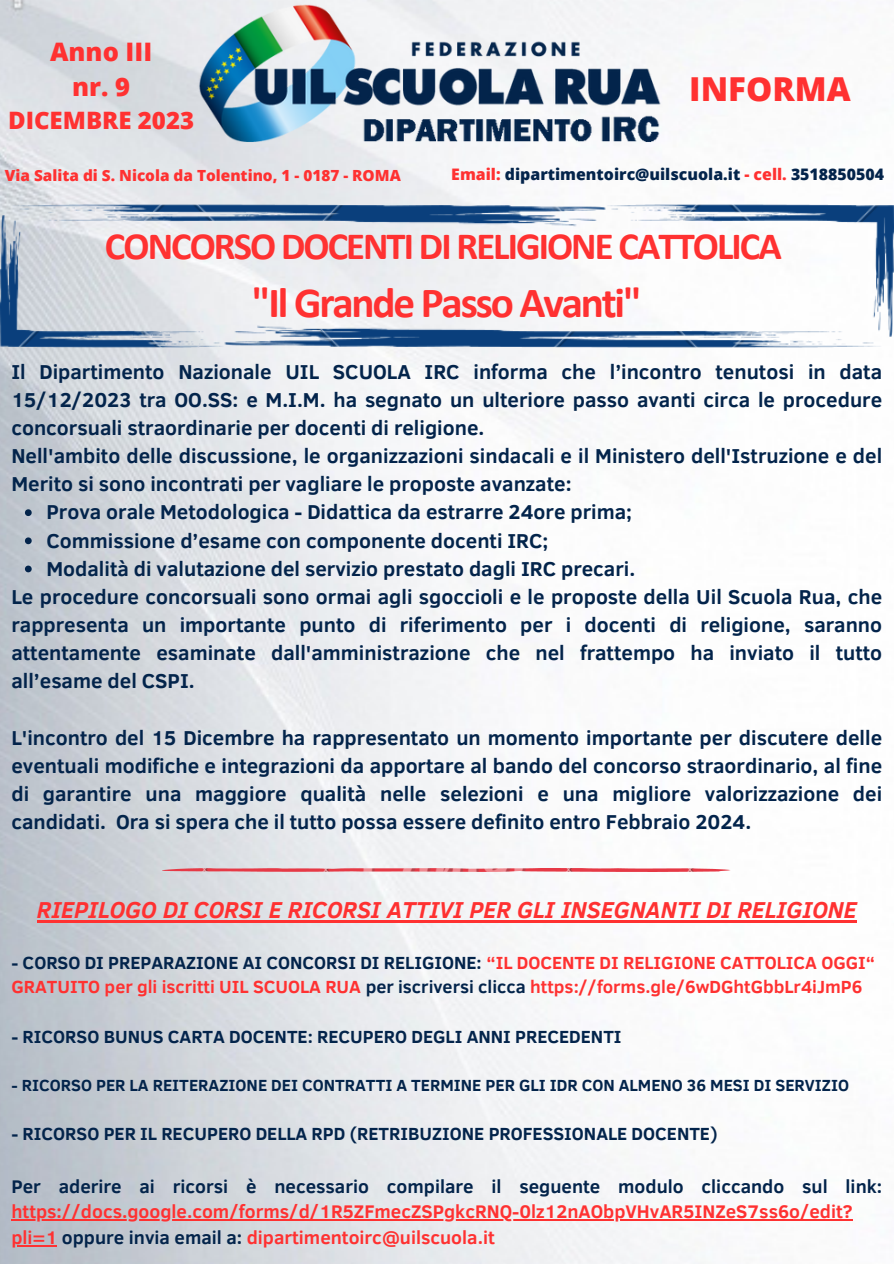
<style>
.page{position:relative;width:894px;height:1264px;background:#fff}
.page>*{position:absolute;margin:0;border:0;box-sizing:border-box;transform-origin:0 0}
.t1{font:700 43.05px "Calibri";letter-spacing:-.05em;color:#ff3131}
.t2{font:700 38.55px "Calibri";letter-spacing:-.05em;color:#ff3131}
.t3{font:800 33px "Open Sans";color:#ff3131}
.t4{font:800 25.5px "Open Sans";color:#ff3131}
.t5{font:800 24px "Open Sans";color:#ff3131}
.t6{font:italic 700 23.55px "Clear Sans";color:#ff3131}
.t7{font:700 20.55px/28.2px "Clear Sans";color:#03244b;text-align:justify}
.t8{font:700 18.75px/25.8px "Clear Sans";color:#ff3131}
.t9{font:700 18px "Clear Sans";color:#03244b}
.t10{font:700 18px "Clear Sans";color:#ff3131}
.t11{font:700 16.5px "Clear Sans";color:#03244b}
.t12{font:800 15.9px "Open Sans";color:#03244b}
.t13{font:800 15.3px "Open Sans";color:#ff3131}
.s1{color:#ff3131}
.s2{color:#03244b}
</style>
<div class="page">
<img style="left:0;top:0;width:857px;height:1263px">
<svg style="left:25px;top:509px;width:7px;height:7px"></svg>
<svg style="left:25px;top:537px;width:7px;height:7px"></svg>
<svg style="left:25px;top:565px;width:7px;height:7px"></svg>
<hr style="left:37px;top:920px;width:819px;height:2px;background:#ff3131">
<hr style="left:11px;top:1219px;width:841px;height:1px;background:#ff3131">
<hr style="left:11px;top:1245px;width:46px;height:1px;background:#ff3131">
<img style="left:187px;top:0;width:486px;height:153px">
<img style="left:0;top:204px;width:893px;height:143px">
<img style="left:143px;top:868px;width:607px;height:3px">
<p class="t4" style="left:50px;top:34px;width:104px">Anno III</p>
<p class="t4" style="left:72px;top:69px;width:59px">nr. 9</p>
<p class="t5" style="left:8px;top:103px;width:187px">DICEMBRE 2023</p>
<p class="t3" style="left:689px;top:66px;width:163px">INFORMA</p>
<p class="t13" style="left:5px;top:164px;width:397px">Via Salita di S. Nicola da Tolentino, 1 - 0187 - ROMA</p>
<p class="t12" style="left:451px;top:163px;width:434px"><span class="s1">Email:</span> dipartimentoirc@uilscuola.it <span class="s1">- cell.</span> 3518850504</p>
<p class="t2" style="left:105px;top:230px;width:678px">CONCORSO DOCENTI DI RELIGIONE CATTOLICA</p>
<p class="t1" style="left:252px;top:285px;width:391px">"Il Grande Passo Avanti"</p>
<p class="t7" style="left:11px;top:356px;width:872px">Il Dipartimento Nazionale UIL SCUOLA IRC informa che l’incontro tenutosi in data 15/12/2023 tra OO.SS: e M.I.M. ha segnato un ulteriore passo avanti circa le procedure concorsuali straordinarie per docenti di religione.</p>
<p class="t7" style="left:11px;top:441px;width:872px">Nell'ambito delle discussione, le organizzazioni sindacali e il Ministero dell'Istruzione e del<br>Merito si sono incontrati per vagliare le proposte avanzate:</p>
<p class="t7" style="left:46px;top:497px;width:587px">Prova orale Metodologica - Didattica da estrarre 24ore prima;</p>
<p class="t7" style="left:46px;top:525px;width:503px">Commissione d’esame con componente docenti IRC;</p>
<p class="t7" style="left:46px;top:553px;width:590px">Modalità di valutazione del servizio prestato dagli IRC precari.</p>
<p class="t7" style="left:11px;top:581px;width:872px">Le procedure concorsuali sono ormai agli sgoccioli e le proposte della Uil Scuola Rua, che rappresenta un importante punto di riferimento per i docenti di religione, saranno attentamente esaminate dall'amministrazione che nel frattempo ha inviato il tutto all’esame del CSPI.</p>
<p class="t7" style="left:11px;top:722px;width:872px">L'incontro del 15 Dicembre ha rappresentato un momento importante per discutere delle eventuali modifiche e integrazioni da apportare al bando del concorso straordinario, al fine di garantire una maggiore qualità nelle selezioni e una migliore valorizzazione dei candidati. Ora si spera che il tutto possa essere definito entro Febbraio 2024.</p>
<p class="t6" style="left:37px;top:892px;width:821px">RIEPILOGO DI CORSI E RICORSI ATTIVI PER GLI INSEGNANTI DI RELIGIONE</p>
<p class="t9" style="left:11px;top:949px;width:864px">- CORSO DI PREPARAZIONE AI CONCORSI DI RELIGIONE: <span class="s1">“IL DOCENTE DI RELIGIONE CATTOLICA OGGI“</span></p>
<p class="t10" style="left:11px;top:973px;width:852px">GRATUITO per gli iscritti UIL SCUOLA RUA <span class="s2">per iscriversi clicca</span> https://forms.gle/6wDGhtGbbLr4iJmP6</p>
<p class="t9" style="left:11px;top:1023px;width:611px">- RICORSO BUNUS CARTA DOCENTE: RECUPERO DEGLI ANNI PRECEDENTI</p>
<p class="t11" style="left:11px;top:1073px;width:839px">- RICORSO PER LA REITERAZIONE DEI CONTRATTI A TERMINE PER GLI IDR CON ALMENO 36 MESI DI SERVIZIO</p>
<p class="t9" style="left:11px;top:1120px;width:707px">- RICORSO PER IL RECUPERO DELLA RPD (RETRIBUZIONE PROFESSIONALE DOCENTE)</p>
<p class="t8" style="left:11px;top:1172px;width:872px"><span class="s2">Per aderire ai ricorsi è necessario compilare il seguente modulo cliccando sul link: </span>https://docs.google.com/forms/d/1R5ZFmecZSPgkcRNQ-0lz12nAObpVHvAR5INZeS7ss6o/edit? pli=1 <span class="s2">oppure invia email a:</span> dipartimentoirc@uilscuola.it</p>
</div>
